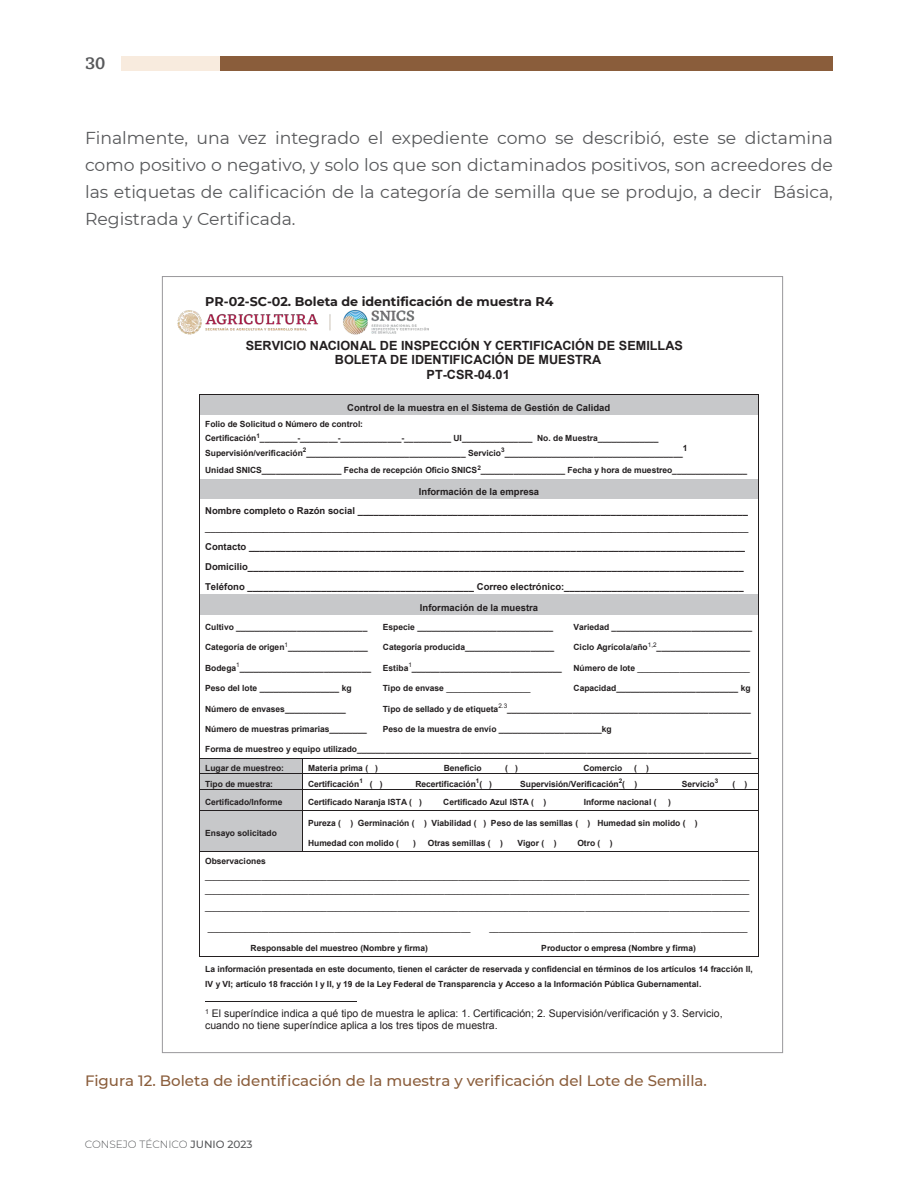
<style>
.page{position:relative;width:918px;height:1188px;background:#fff}
.page>*{position:absolute;margin:0;border:0;box-sizing:border-box;transform-origin:0 0}
.BODY_TEXT_OK{font:17.25px/27px "Montserrat";color:#57585a;text-align:justify}
.t1{font:700 16.5px "GMX";color:#57585a}
.TITLE_IMAGE_FIGURE{font:500 15px "Montserrat";color:#8a5d3b}
.t2{font:700 12.6px "Arial";color:#231f20}
.t3{font:700 12.6px "Montserrat";color:#231f20}
.t4{font:10.5px/12.1px "Arial";color:#231f20}
.t5{font:300 10.5px "Montserrat";color:#57585a}
.t6{font:700 9.45px/18.8px "Arial";color:#231f20;text-align:center}
.t7{font:9.45px/18.8px "Arial";color:#231f20}
.t8{font:700 8.55px/14.5px "Arial";color:#231f20}
.t9{font:8.55px/14.5px "Arial";color:#231f20}
.s1{font-weight:700}
.s2{font-weight:500}
</style>
<div class="page">
<div style="left:220px;top:56px;width:613px;height:15px;background:#8a5d3b"></div>
<div style="left:122px;top:56px;width:98px;height:15px;background:#f8ebde"></div>
<img style="left:177px;top:309px;width:252px;height:26px">
<hr style="left:205px;top:1001px;width:152px;height:1px;background:#231f20">
<div style="left:200px;top:394px;width:558px;height:21px;background:#c7c8ca"></div>
<hr style="left:200px;top:394px;width:558px;height:1px;background:#231f20">
<svg style="left:199px;top:394px;width:1px;height:21px"></svg>
<svg style="left:758px;top:394px;width:1px;height:21px"></svg>
<hr style="left:199px;top:415px;width:1px;height:43px;background:#231f20">
<hr style="left:758px;top:415px;width:1px;height:43px;background:#231f20">
<div style="left:200px;top:479px;width:558px;height:20px;background:#c7c8ca"></div>
<svg style="left:199px;top:458px;width:1px;height:41px"></svg>
<svg style="left:758px;top:458px;width:1px;height:41px"></svg>
<hr style="left:199px;top:499px;width:1px;height:34px;background:#231f20">
<hr style="left:758px;top:499px;width:1px;height:34px;background:#231f20">
<div style="left:200px;top:594px;width:558px;height:21px;background:#c7c8ca"></div>
<div style="left:200px;top:758px;width:102px;height:16px;background:#c7c8ca"></div>
<hr style="left:200px;top:758px;width:102px;height:1px;background:#231f20">
<hr style="left:303px;top:758px;width:455px;height:1px;background:#231f20">
<div style="left:200px;top:774px;width:102px;height:15px;background:#c7c8ca"></div>
<hr style="left:200px;top:774px;width:102px;height:1px;background:#231f20">
<hr style="left:303px;top:774px;width:455px;height:1px;background:#231f20">
<div style="left:200px;top:790px;width:102px;height:20px;background:#c7c8ca"></div>
<hr style="left:200px;top:789px;width:102px;height:1px;background:#231f20">
<hr style="left:303px;top:789px;width:455px;height:1px;background:#231f20">
<div style="left:200px;top:811px;width:102px;height:40px;background:#c7c8ca"></div>
<hr style="left:200px;top:810px;width:102px;height:1px;background:#231f20">
<hr style="left:303px;top:810px;width:455px;height:1px;background:#231f20">
<svg style="left:199px;top:533px;width:1px;height:319px"></svg>
<hr style="left:200px;top:851px;width:102px;height:1px;background:#231f20">
<svg style="left:302px;top:758px;width:1px;height:94px"></svg>
<hr style="left:303px;top:851px;width:119px;height:1px;background:#231f20">
<hr style="left:423px;top:851px;width:89px;height:1px;background:#231f20">
<hr style="left:512px;top:851px;width:60px;height:1px;background:#231f20">
<hr style="left:572px;top:851px;width:186px;height:1px;background:#231f20">
<svg style="left:758px;top:533px;width:1px;height:319px"></svg>
<hr style="left:199px;top:852px;width:1px;height:44px;background:#231f20">
<hr style="left:758px;top:852px;width:1px;height:44px;background:#231f20">
<svg style="left:199px;top:896px;width:1px;height:61px"></svg>
<hr style="left:200px;top:956px;width:279px;height:1px;background:#231f20">
<hr style="left:480px;top:956px;width:278px;height:1px;background:#231f20">
<svg style="left:758px;top:896px;width:1px;height:61px"></svg>
<h2 class="t1" style="left:85px;top:54px;width:22px">30</h2>
<p class="BODY_TEXT_OK" style="left:85px;top:124px;width:749px">Finalmente, una vez integrado el expediente como se describió, este se dictamina como positivo o negativo, y solo los que son dictaminados positivos, son acreedores de las etiquetas de calificación de la categoría de semilla que se produjo, a decir Básica, Registrada y Certificada.</p>
<p class="t3" style="left:205px;top:292px;width:350px">PR-02-SC-02. Boleta de identificación de muestra R4</p>
<p class="t2" style="left:246px;top:337px;width:439px">SERVICIO NACIONAL DE INSPECCIÓN Y CERTIFICACIÓN DE SEMILLAS</p>
<p class="t2" style="left:335px;top:351px;width:268px">BOLETA DE IDENTIFICACIÓN DE MUESTRA</p>
<p class="t2" style="left:427px;top:366px;width:85px">PT-CSR-04.01</p>
<p class="t6" style="left:347px;top:398px;width:265px">Control de la muestra en el Sistema de Gestión de Calidad</p>
<p class="t8" style="left:205px;top:417px;width:479px">Folio de Solicitud o Número de control:<br>Certificación<sup>1</sup>________-________-_____________-__________ UI_______________ No. de Muestra_____________<br>Supervisión/verificación<sup>2</sup>__________________________________ Servicio<sup>3</sup>______________________________________</p>
<p class="t8" style="left:683px;top:441px;width:6px">1</p>
<p class="t8" style="left:205px;top:463px;width:544px">Unidad SNICS_________________ Fecha de recepción Oficio SNICS<sup>2</sup>__________________ Fecha y hora de muestreo________________</p>
<p class="t6" style="left:205px;top:483px;width:544px">Información de la empresa<br>Nombre completo o Razón social __________________________________________________________________________</p>
<p class="t7" style="left:205px;top:518px;width:545px">_______________________________________________________________________________________________________<br><span class="s1">Contacto ______________________________________________________________________________________________</span></p>
<p class="t6" style="left:205px;top:558px;width:540px">Domicilio______________________________________________________________________________________________</p>
<p class="t6" style="left:205px;top:578px;width:540px">Teléfono ___________________________________________ Correo electrónico:__________________________________</p>
<p class="t6" style="left:420px;top:598px;width:120px">Información de la muestra</p>
<p class="t8" style="left:205px;top:620px;width:164px">Cultivo ____________________________</p>
<p class="t8" style="left:383px;top:620px;width:172px">Especie _____________________________</p>
<p class="t8" style="left:574px;top:620px;width:180px">Variedad ______________________________</p>
<p class="t8" style="left:205px;top:640px;width:164px">Categoría de origen<sup>1</sup>_________________</p>
<p class="t8" style="left:383px;top:640px;width:173px">Categoría producida___________________</p>
<p class="t8" style="left:574px;top:640px;width:178px">Ciclo Agrícola/año<sup>1,2</sup>____________________</p>
<p class="t8" style="left:205px;top:661px;width:167px">Bodega<sup>1</sup>____________________________</p>
<p class="t8" style="left:383px;top:661px;width:180px">Estiba<sup>1</sup>________________________________</p>
<p class="t9" style="left:574px;top:661px;width:178px"><span class="s1">Número de lote</span> ________________________</p>
<p class="t8" style="left:205px;top:681px;width:148px">Peso del lote _________________ kg</p>
<p class="t9" style="left:383px;top:681px;width:149px"><span class="s1">Tipo de envase</span> __________________</p>
<p class="t8" style="left:574px;top:681px;width:178px">Capacidad__________________________ kg</p>
<p class="t8" style="left:205px;top:702px;width:142px">Número de envases_____________</p>
<p class="t8" style="left:383px;top:702px;width:370px">Tipo de sellado y de etiqueta<sup>2.3</sup>____________________________________________________</p>
<p class="t8" style="left:205px;top:722px;width:163px">Número de muestras primarias________</p>
<p class="t8" style="left:383px;top:722px;width:230px">Peso de la muestra de envío ______________________kg</p>
<p class="t8" style="left:205px;top:741px;width:548px;line-height:18.3px">Forma de muestreo y equipo utilizado____________________________________________________________________________________<br>Lugar de muestreo:</p>
<p class="t8" style="left:308px;top:761px;width:71px">Materia prima ( )</p>
<p class="t8" style="left:444px;top:761px;width:39px">Beneficio</p>
<p class="t8" style="left:505px;top:761px;width:14px">( )</p>
<p class="t8" style="left:583px;top:761px;width:40px">Comercio</p>
<p class="t8" style="left:634px;top:761px;width:17px">( )</p>
<p class="t8" style="left:205px;top:777px;width:69px">Tipo de muestra:</p>
<p class="t8" style="left:308px;top:777px;width:56px">Certificación<sup>1</sup></p>
<p class="t8" style="left:370px;top:777px;width:14px">( )</p>
<p class="t8" style="left:415px;top:777px;width:78px">Recertificación<sup>1</sup>( )</p>
<p class="t8" style="left:520px;top:777px;width:119px">Supervisión/Verificación<sup>2</sup>( )</p>
<p class="t8" style="left:682px;top:777px;width:38px">Servicio<sup>3</sup></p>
<p class="t8" style="left:732px;top:777px;width:16px">( )</p>
<p class="t8" style="left:205px;top:795px;width:79px">Certificado/Informe</p>
<p class="t8" style="left:308px;top:795px;width:115px">Certificado Naranja ISTA ( )</p>
<p class="t8" style="left:443px;top:795px;width:104px">Certificado Azul ISTA ( )</p>
<p class="t8" style="left:584px;top:795px;width:74px">Informe nacional (</p>
<p class="t8" style="left:668px;top:795px;width:4px">)</p>
<p class="t8" style="left:205px;top:826px;width:73px">Ensayo solicitado</p>
<p class="t8" style="left:308px;top:816px;width:391px">Pureza ( ) Germinación ( ) Viabilidad ( ) Peso de las semillas ( ) Humedad sin molido ( )</p>
<p class="t8" style="left:308px;top:836px;width:93px">Humedad con molido (</p>
<p class="t8" style="left:413px;top:836px;width:4px">)</p>
<p class="t8" style="left:428px;top:836px;width:77px">Otras semillas ( )</p>
<p class="t8" style="left:518px;top:836px;width:41px">Vigor ( )</p>
<p class="t8" style="left:577px;top:836px;width:37px">Otro ( )</p>
<p class="t9" style="left:205px;top:854px;width:546px"><span class="s1">Observaciones </span>____________________________________________________________________________________________________________________ ____________________________________________________________________________________________________________________</p>
<p class="t9" style="left:205px;top:900px;width:546px">____________________________________________________________________________________________________________________</p>
<p class="t9" style="left:208px;top:921px;width:264px">________________________________________________________</p>
<p class="t9" style="left:490px;top:921px;width:259px">_______________________________________________________</p>
<p class="t8" style="left:251px;top:941px;width:179px">Responsable del muestreo (Nombre y firma)</p>
<p class="t8" style="left:541px;top:941px;width:156px">Productor o empresa (Nombre y firma)</p>
<p class="t8" style="left:205px;top:962px;width:549px">La información presentada en este documento, tienen el carácter de reservada y confidencial en términos de los artículos 14 fracción II,<br>IV y VI; artículo 18 fracción I y II, y 19 de la Ley Federal de Transparencia y Acceso a la Información Pública Gubernamental.</p>
<p class="t4" style="left:205px;top:1007px;width:519px"><sup>1</sup> El superíndice indica a qué tipo de muestra le aplica: 1. Certificación; 2. Supervisión/verificación y 3. Servicio, cuando no tiene superíndice aplica a los tres tipos de muestra.</p>
<p class="TITLE_IMAGE_FIGURE" style="left:85px;top:1070px;width:623px">Figura 12. Boleta de identificación de la muestra y verificación del Lote de Semilla.</p>
<p class="t5" style="left:85px;top:1138px;width:169px">CONSEJO TÉCNICO <span class="s2">JUNIO 2023</span></p>
</div>
